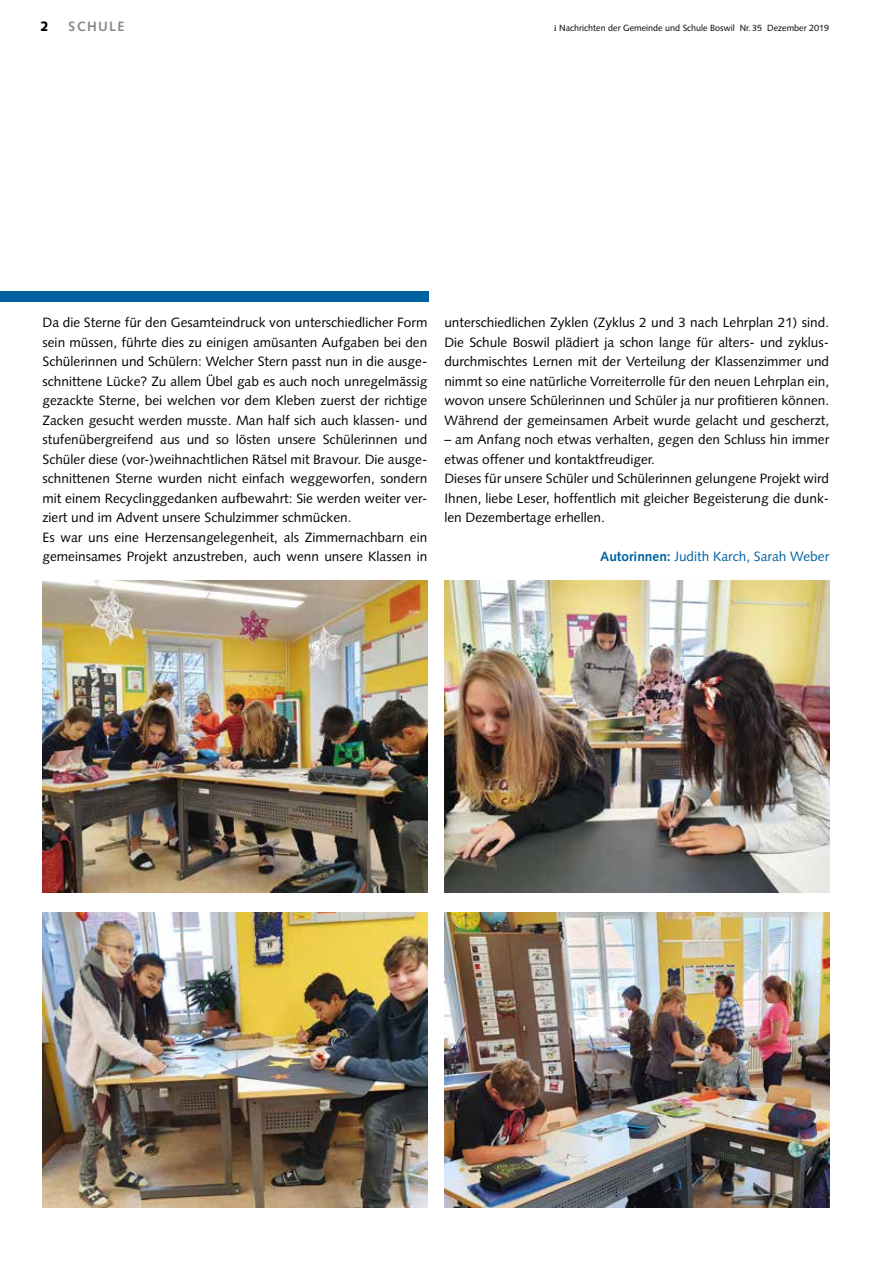
<style>
.page{position:relative;width:893px;height:1263px;background:#fff}
.page>*{position:absolute;margin:0;border:0;box-sizing:border-box;transform-origin:0 0}
.t1{font:13.5px/19.5px "Syntax";color:#000}
.t2{font:13.5px "Syntax";color:#0061a1}
.t3{font:700 13.5px "Syntax";letter-spacing:.1em;color:#878787}
.t4{font:900 13.5px "Syntax";color:#000}
.t5{font:9px "Syntax";color:#000}
.s1{font-family:"Utopia Std"}
.s2{font-weight:700}
</style>
<div class="page">
<div style="left:0;top:292px;width:428px;height:10px;background:#0061a1"></div>
<img style="left:43px;top:912px;width:384px;height:296px">
<img style="left:444px;top:581px;width:385px;height:312px">
<img style="left:43px;top:581px;width:384px;height:312px">
<img style="left:444px;top:912px;width:385px;height:296px">
<p class="t4" style="left:40px;top:18px;width:10px">2</p>
<p class="t3" style="left:69px;top:19px;width:57px">SCHULE</p>
<p class="t5" style="left:554px;top:23px;width:276px"><span class="s1">i</span> Nachrichten der Gemeinde und Schule Boswil Nr.35 Dezember 2019</p>
<p class="t1" style="left:43px;top:313px;width:386px">Da die Sterne für den Gesamteindruck von unterschiedlicher Form sein müssen, führte dies zu einigen amüsanten Aufgaben bei den Schülerinnen und Schülern: Welcher Stern passt nun in die ausge&shy;schnittene Lücke? Zu allem Übel gab es auch noch unregelmässig gezackte Sterne, bei welchen vor dem Kleben zuerst der richtige Zacken gesucht werden musste. Man half sich auch klassen- und stufenübergreifend aus und so lösten unsere Schülerinnen und Schüler diese (vor-)weihnachtlichen Rätsel mit Bravour. Die ausge&shy;schnittenen Sterne wurden nicht einfach weggeworfen, sondern mit einem Recyclinggedanken aufbewahrt: Sie werden weiter ver&shy;ziert und im Advent unsere Schulzimmer schmücken.<br>Es war uns eine Herzensangelegenheit, als Zimmernachbarn ein gemeinsames Projekt anzustreben, auch wenn unsere Klassen in</p>
<p class="t1" style="left:444px;top:313px;width:386px;text-align:justify">unterschiedlichen Zyklen (Zyklus 2 und 3 nach Lehrplan 21) sind.<br>Die Schule Boswil plädiert ja schon lange für alters- und zyklus&shy;durchmischtes Lernen mit der Verteilung der Klassenzimmer und nimmt so eine natürliche Vorreiterrolle für den neuen Lehrplan ein, wovon unsere Schülerinnen und Schüler ja nur profitieren können.<br>Während der gemeinsamen Arbeit wurde gelacht und gescherzt,</p>
<p class="t1" style="left:444px;top:430px;width:386px">– am Anfang noch etwas verhalten, gegen den Schluss hin immer etwas offener und kontaktfreudiger.<br>Dieses für unsere Schüler und Schülerinnen gelungene Projekt wird Ihnen, liebe Leser, hoffentlich mit gleicher Begeisterung die dunk&shy;len Dezembertage erhellen.</p>
<p class="t2" style="left:600px;top:548px;width:230px"><span class="s2">Autorinnen:</span> Judith Karch, Sarah Weber</p>
</div>
